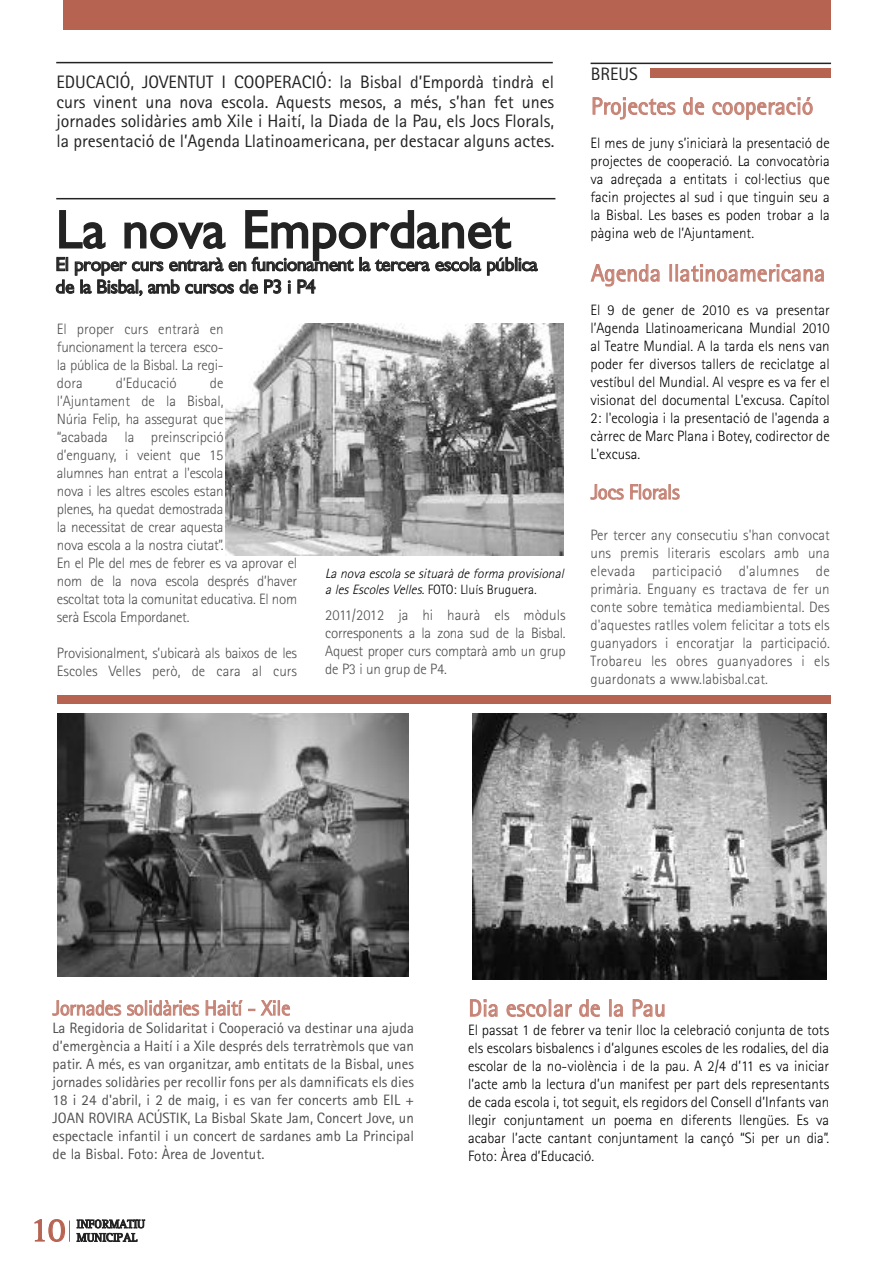
<style>
.page{position:relative;width:893px;height:1263px;background:#fff}
.page>*{position:absolute;margin:0;border:0;box-sizing:border-box;transform-origin:0 0}
.t1{font:54px "Gill Sans";color:#232324}
.t2{font:34.5px "Rotis Serif";color:#b76352}
.t3{font:24px "Rotis Sans Serif";color:#c68375}
.t4{font:21px "Rotis Sans Serif";letter-spacing:-.015em;color:#c68375}
.t5{font:19.5px/22.5px "Gill Sans";letter-spacing:-.025em;color:#232324}
.t6{font:18px/19.5px "Rotis Sans Serif";color:#232324;text-align:justify}
.t7{font:300 15px/18px "Rotis Sans Serif";letter-spacing:-.02em;color:#4f4f50;text-align:justify}
.t8{font:300 15px/18px "Rotis Sans Serif";color:#000;text-align:justify}
.t9{font:15px/18px "Rotis Sans Serif";color:#4f4f50;text-align:justify}
.t10{font:300 15px "Rotis Sans Serif";color:#4f4f50}
.t11{font:italic 300 13.5px/16.2px "Rotis Sans Serif";color:#000}
.t12{font:12px/13.5px "Rotis Serif";color:#232324}
.s1{font-style:normal}
</style>
<div class="page">
<svg style="left:69px;top:1220px;width:1px;height:22px"></svg>
<div style="left:64px;top:0;width:767px;height:30px;background:#b76352"></div>
<hr style="left:56px;top:198px;width:499px;height:1px;background:#232324">
<div style="left:651px;top:69px;width:180px;height:9px;background:#b76352"></div>
<hr style="left:591px;top:63px;width:240px;height:1px;background:#232324">
<hr style="left:56px;top:62px;width:497px;height:1px;background:#232324">
<img style="left:57px;top:713px;width:352px;height:264px">
<img style="left:472px;top:713px;width:355px;height:266px">
<div style="left:57px;top:695px;width:774px;height:9px;background:#b76352"></div>
<img style="left:225px;top:324px;width:339px;height:232px">
<p class="t6" style="left:57px;top:74px;width:499px">EDUCACIÓ, JOVENTUT I COOPERACIÓ: la Bisbal d’Empordà tindrà el curs vinent una nova escola. Aquests mesos, a més, s’han fet unes jornades solidàries amb Xile i Haití, la Diada de la Pau, els Jocs Florals, la presentació de l’Agenda Llatinoamericana, per destacar alguns actes.</p>
<h1 class="t1" style="left:56px;top:209px;width:456px">La nova Empordanet</h1>
<h3 class="t5" style="left:55px;top:255px;width:484px">El proper curs entrarà en funcionament la tercera escola pública de la Bisbal, amb cursos de P3 i P4</h3>
<p class="t7" style="left:57px;top:321px;width:168px">El proper curs entrarà en funcionament la tercera esco&shy;la pública de la Bisbal. La regi&shy;dora</p>
<p class="t7" style="left:57px;top:375px;width:242px;text-align:left;text-indent:153px">de l’Ajuntament de la Bisbal,<br>Núria Felip, ha assegurat que<br>“acabada la preinscripció<br>d’enguany, i veient que 15<br>alumnes han entrat a l'escola<br>nova i les altres escoles estan<br>plenes, ha quedat demostrada<br>la necessitat de crear aquesta<br>nova escola a la nostra ciutat”.<br>En el Ple del mes de febrer es va aprovar el nom de la nova escola després d’haver escoltat tota la comunitat educativa. El nom serà Escola Empordanet.</p>
<p class="t7" style="left:57px;top:645px;width:242px">Provisionalment, s’ubicarà als baixos de les<br>Escoles Velles però, de cara al curs</p>
<p class="t10" style="left:116px;top:378px;width:62px">d’Educació</p>
<p class="t11" style="left:325px;top:567px;width:242px">La nova escola se situarà de forma provisional alesEscolesVelles.<span class="s1">FOTO: Lluís Bruguera</span>.</p>
<p class="t7" style="left:325px;top:607px;width:242px">2011/2012 ja hi haurà els mòduls corresponents a la zona sud de la Bisbal.<br>Aquest proper curs comptarà amb un grup de P3 i un grup de P4.</p>
<p class="t6" style="left:591px;top:66px;width:48px">BREUS</p>
<h3 class="t3" style="left:591px;top:98px;width:224px">Projectes de cooperació</h3>
<p class="t8" style="left:591px;top:135px;width:241px">El mes de juny s’iniciarà la presentació de projectes de cooperació. La convocatòria va adreçada a entitats i col·lectius que facin projectes al sud i que tinguin seu a la Bisbal. Les bases es poden trobar a la pàgina web de l’Ajuntament.</p>
<h3 class="t3" style="left:591px;top:265px;width:236px">Agenda llatinoamericana</h3>
<p class="t8" style="left:591px;top:302px;width:241px">El 9 de gener de 2010 es va presentar l’Agenda Llatinoamericana Mundial 2010 al Teatre Mundial. A la tarda els nens van poder fer diversos tallers de reciclatge al vestíbul del Mundial. Al vespre es va fer el visionat del documental L'excusa. Capítol 2: l'ecologia i la presentació de l'agenda a càrrec de Marc Plana i Botey, codirector de L'excusa.</p>
<h3 class="t4" style="left:591px;top:485px;width:90px">Jocs Florals</h3>
<p class="t7" style="left:591px;top:527px;width:241px">Per tercer any consecutiu s'han convocat uns premis literaris escolars amb una elevada participació d'alumnes de primària. Enguany es tractava de fer un conte sobre temàtica mediambiental. Des d'aquestes ratlles volem felicitar a tots els guanyadors i encoratjar la participació.<br>Trobareu les obres guanyadores i els guardonats a www.labisbal.cat.</p>
<h3 class="t4" style="left:53px;top:1001px;width:239px">Jornades solidàries Haití - Xile</h3>
<p class="t9" style="left:53px;top:1021px;width:363px">La Regidoria de Solidaritat i Cooperació va destinar una ajuda d’emergència a Haití i a Xile després dels terratrèmols que van patir. A més, es van organitzar, amb entitats de la Bisbal, unes jornades solidàries per recollir fons per als damnificats els dies 18 i 24 d'abril, i 2 de maig, i es van fer concerts amb EIL + JOAN ROVIRA ACÚSTIK, La Bisbal Skate Jam, Concert Jove, un espectacle infantil i un concert de sardanes amb La Principal de la Bisbal. Foto: Àrea de Joventut.</p>
<h2 class="t2" style="left:30px;top:1218px;width:37px">10</h2>
<p class="t12" style="left:77px;top:1218px;width:70px">INFORMATIU<br>MUNICIPAL</p>
<h3 class="t3" style="left:468px;top:1000px;width:199px">Dia escolar de la Pau</h3>
<p class="t8" style="left:468px;top:1022px;width:363px">El passat 1 de febrer va tenir lloc la celebració conjunta de tots els escolars bisbalencs i d’algunes escoles de les rodalies, del dia escolar de la no-violència i de la pau. A 2/4 d’11 es va iniciar l’acte amb la lectura d’un manifest per part dels representants de cada escola i, tot seguit, els regidors del Consell d’Infants van llegir conjuntament un poema en diferents llengües. Es va acabar l’acte cantant conjuntament la cançó “Si per un dia”.<br>Foto: Àrea d’Educació.</p>
</div>
